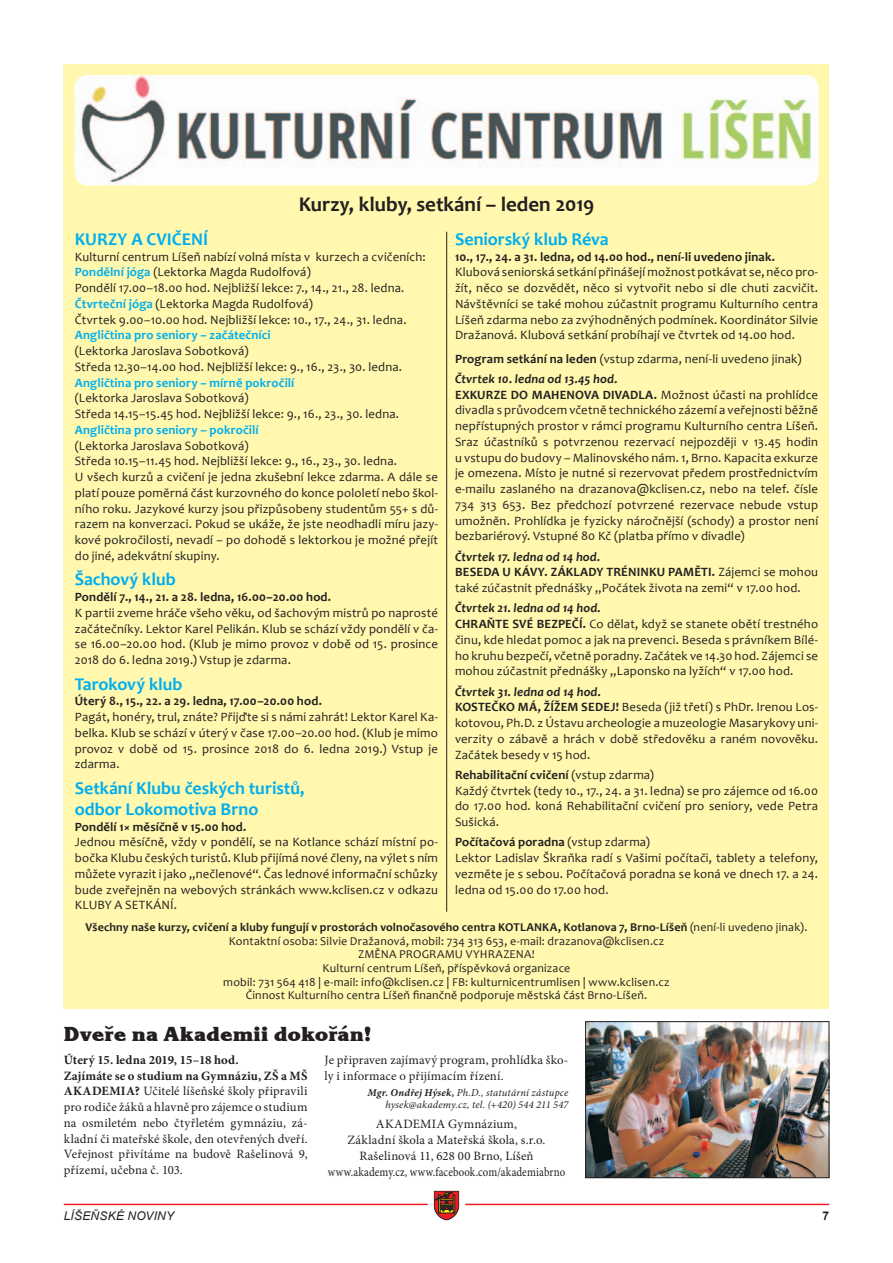
<style>
.page{position:relative;width:893px;height:1263px;background:#fff}
.page>*{position:absolute;margin:0;border:0;box-sizing:border-box;transform-origin:0 0}
.t1{font:700 21px "Candara";letter-spacing:-.005em;color:#231f20}
.t2{font:800 21px "Korinna Itc TEE";letter-spacing:-.005em;color:#231f20}
.t3{font:700 18px/21px "Candara";color:#00aeef}
.t4{font:12.75px/15.8px "Candara";letter-spacing:.015em;color:#231f20}
.t5{font:12.75px/15.8px "Minion Pro";letter-spacing:.01em;color:#231f20}
.t6{font:700 12.75px "Candara";letter-spacing:.01em;color:#231f20}
.t7{font:700 12.75px "Candara";letter-spacing:.01em;color:#00aeef}
.t8{font:12px/13.5px "Candara";letter-spacing:.015em;color:#231f20;text-align:center}
.t9{font:italic 12px "Arial";letter-spacing:.015em;color:#231f20}
.t10{font:700 12px "Arial";color:#231f20}
.t11{font:italic 10.5px/12px "Minion Pro";letter-spacing:.02em;color:#231f20;text-align:right}
.s1{font-weight:700;color:#00aeef}
.s2{font-weight:700}
.s3{font-weight:700;font-style:italic}
</style>
<div class="page">
<hr style="left:64px;top:1204px;width:765px;height:1px;background:#ee1d23">
<svg style="left:425px;top:1190px;width:43px;height:31px"></svg>
<div style="left:64px;top:64px;width:765px;height:944px;background:#fff8ae"></div>
<img style="left:75px;top:75px;width:744px;height:110px">
<img style="left:587px;top:1023px;width:240px;height:153px">
<div style="left:585px;top:1021px;width:244px;height:157px;border:1px solid #231f20"></div>
<hr style="left:446px;top:232px;width:1px;height:680px;background:#231f20">
<h1 class="t1" style="left:299px;top:191px;width:297px">Kurzy, kluby, setkání – leden 2019</h1>
<h2 class="t3" style="left:75px;top:228px;width:135px">KURZY A CVIČENÍ</h2>
<p class="t4" style="left:75px;top:248px;width:352px">Kulturní centrum Líšeň nabízí volná místa v kurzech a cvičeních:<br><span class="s1">Pondělní jóga</span> (Lektorka Magda Rudolfová)<br>Pondělí 17.00–18.00 hod. Nejbližší lekce: 7., 14., 21., 28. ledna.<br><span class="s1">Čtvrteční jóga</span> (Lektorka Magda Rudolfová)<br>Čtvrtek 9.00–10.00 hod. Nejbližší lekce: 10., 17., 24., 31. ledna.</p>
<p class="t7" style="left:75px;top:327px;width:197px">Angličtina pro seniory – začátečníci</p>
<p class="t4" style="left:75px;top:343px;width:329px">(Lektorka Jaroslava Sobotková)<br>Středa 12.30–14.00 hod. Nejbližší lekce: 9., 16., 23., 30. ledna.</p>
<p class="t7" style="left:75px;top:374px;width:221px">Angličtina pro seniory – mírně pokročilí</p>
<p class="t4" style="left:75px;top:390px;width:326px">(Lektorka Jaroslava Sobotková)<br>Středa 14.15–15.45 hod. Nejbližší lekce: 9., 16., 23., 30. ledna.</p>
<p class="t7" style="left:75px;top:422px;width:185px">Angličtina pro seniory – pokročilí</p>
<p class="t4" style="left:75px;top:437px;width:365px">(Lektorka Jaroslava Sobotková)<br>Středa 10.15–11.45 hod. Nejbližší lekce: 9., 16., 23., 30. ledna.<br>U všech kurzů a cvičení je jedna zkušební lekce zdarma. A dále se platí pouze poměrná část kurzovného do konce pololetí nebo škol&shy;ního roku. Jazykové kurzy jsou přizpůsobeny studentům 55+ s dů&shy;razem na konverzaci. Pokud se ukáže, že jste neodhadli míru jazy&shy;kové pokročilosti, nevadí – po dohodě s lektorkou je možné přejít do jiné, adekvátní skupiny.</p>
<h2 class="t3" style="left:75px;top:569px;width:102px">Šachový klub</h2>
<p class="t6" style="left:75px;top:589px;width:258px">Pondělí 7., 14., 21. a 28. ledna, 16.00–20.00 hod.</p>
<p class="t4" style="left:75px;top:605px;width:365px;text-align:justify">K partii zveme hráče všeho věku, od šachovým mistrů po naprosté začátečníky. Lektor Karel Pelikán. Klub se schází vždy pondělí v ča&shy;se 16.00–20.00 hod. (Klub je mimo provoz v době od 15. prosince 2018 do 6. ledna 2019.) Vstup je zdarma.</p>
<h2 class="t3" style="left:75px;top:673px;width:109px">Tarokový klub</h2>
<p class="t6" style="left:75px;top:693px;width:249px">Úterý 8., 15., 22. a 29. ledna, 17.00–20.00 hod.</p>
<p class="t4" style="left:75px;top:709px;width:365px;text-align:justify">Pagát, honéry, trul, znáte? Přijďte si s námi zahrát! Lektor Karel Ka&shy;belka. Klub se schází v úterý v čase 17.00–20.00 hod. (Klub je mimo provoz v době od 15. prosince 2018 do 6. ledna 2019.) Vstup je zdarma.</p>
<h2 class="t3" style="left:75px;top:777px;width:231px">Setkání Klubu českých turistů, odbor Lokomotiva Brno</h2>
<p class="t6" style="left:75px;top:818px;width:173px">Pondělí 1× měsíčně v 15.00 hod.</p>
<p class="t4" style="left:75px;top:834px;width:365px;text-align:justify">Jednou měsíčně, vždy v pondělí, se na Kotlance schází místní po&shy;bočka Klubu českých turistů. Klub přijímá nové členy, na výlet s ním můžete vyrazit i jako „nečlenové“. Čas lednové informační schůzky bude zveřejněn na webových stránkách www.kclisen.cz v odkazu KLUBY A SETKÁNÍ.</p>
<h2 class="t3" style="left:455px;top:228px;width:155px">Seniorský klub Réva</h2>
<p class="t6" style="left:455px;top:248px;width:321px">10., 17., 24. a 31. ledna, od 14.00 hod., není-li uvedeno jinak.</p>
<p class="t4" style="left:455px;top:264px;width:365px;text-align:justify">Klubová seniorská setkání přinášejí možnost potkávat se, něco pro&shy;žít, něco se dozvědět, něco si vytvořit nebo si dle chuti zacvičit.<br>Návštěvníci se také mohou zúčastnit programu Kulturního centra Líšeň zdarma nebo za zvýhodněných podmínek. Koordinátor Silvie Dražanová. Klubová setkání probíhají ve čtvrtek od 14.00 hod.</p>
<p class="t4" style="left:455px;top:348px;width:348px;line-height:20.2px"><span class="s2">Program setkání na leden</span> (vstup zdarma, není-li uvedeno jinak)<br><span class="s3">Čtvrtek 10. ledna od 13.45 hod.</span></p>
<p class="t4" style="left:455px;top:386px;width:365px;text-align:justify"><span class="s2">EXKURZE DO MAHENOVA DIVADLA.</span> Možnost účasti na prohlídce divadla s průvodcem včetně technického zázemí a veřejnosti běžně nepřístupných prostor v rámci programu Kulturního centra Líšeň.<br>Sraz účastníků s potvrzenou rezervací nejpozději v 13.45 hodin u vstupu do budovy – Malinovského nám. 1, Brno. Kapacita exkurze je omezena. Místo je nutné si rezervovat předem prostřednictvím e-mailu zaslaného na drazanova@kclisen.cz, nebo na telef. čísle 734 313 653. Bez předchozí potvrzené rezervace nebude vstup umožněn. Prohlídka je fyzicky náročnější (schody) a prostor není bezbariérový. Vstupné 80 Kč (platba přímo v divadle)</p>
<p class="t4" style="left:455px;top:548px;width:365px"><span class="s3">Čtvrtek 17. ledna od 14 hod.<br></span><span class="s2">BESEDA U KÁVY. ZÁKLADY TRÉNINKU PAMĚTI.</span> Zájemci se mohou také zúčastnit přednášky „Počátek života na zemi“ v 17.00 hod.</p>
<p class="t4" style="left:455px;top:600px;width:365px"><span class="s3">Čtvrtek 21. ledna od 14 hod.<br></span><span class="s2">CHRAŇTE SVÉ BEZPEČÍ.</span> Co dělat, když se stanete obětí trestného činu, kde hledat pomoc a jak na prevenci. Beseda s právníkem Bílé&shy;ho kruhu bezpečí, včetně poradny. Začátek ve 14.30 hod. Zájemci se mohou zúčastnit přednášky „Laponsko na lyžích“ v 17.00 hod.</p>
<p class="t4" style="left:455px;top:683px;width:365px"><span class="s3">Čtvrtek 31. ledna od 14 hod.<br></span><span class="s2">KOSTEČKO MÁ, ŽÍŽEM SEDEJ!</span> Beseda (již třetí) s PhDr. Irenou Los&shy;kotovou, Ph.D. z Ústavu archeologie a muzeologie Masarykovy uni&shy;verzity o zábavě a hrách v době středověku a raném novověku.<br>Začátek besedy v 15 hod.</p>
<p class="t4" style="left:455px;top:767px;width:365px"><span class="s2">Rehabilitační cvičení</span> (vstup zdarma)<br>Každý čtvrtek (tedy 10., 17., 24. a 31. ledna) se pro zájemce od 16.00 do 17.00 hod. koná Rehabilitační cvičení pro seniory, vede Petra Sušická.</p>
<p class="t4" style="left:455px;top:834px;width:365px"><span class="s2">Počítačová poradna</span> (vstup zdarma)<br>Lektor Ladislav Škraňka radí s Vašimi počítači, tablety a telefony, vezměte je s sebou. Počítačová poradna se koná ve dnech 17. a 24. ledna od 15.00 do 17.00 hod.</p>
<p class="t8" style="left:85px;top:921px;width:723px"><span class="s2">Všechny naše kurzy, cvičení a kluby fungují v prostorách volnočasového centra KOTLANKA, Kotlanova 7, Brno-Líšeň</span> (není-li uvedeno jinak).<br>Kontaktní osoba: Silvie Dražanová, mobil: 734 313 653, e-mail: drazanova@kclisen.cz<br>ZMĚNA PROGRAMU VYHRAZENA!<br>Kulturní centrum Líšeň, příspěvková organizace<br>mobil: 731 564 418 | e-mail: info@kclisen.cz | FB: kulturnicentrumlisen | www.kclisen.cz<br>Činnost Kulturního centra Líšeň finančně podporuje městská část Brno-Líšeň.</p>
<h1 class="t2" style="left:64px;top:1022px;width:309px">Dveře na Akademii dokořán!</h1>
<p class="t5" style="left:325px;top:1052px;width:245px">Je připraven zajímavý program, prohlídka ško&shy;ly i informace o přijímacím řízení.</p>
<p class="t11" style="left:367px;top:1087px;width:202px"><span class="s2">Mgr. Ondřej Hýsek,</span> Ph.D., statutární zástupce hysek@akademy.cz, tel. (+420) 544 211 547</p>
<p class="t5" style="left:328px;top:1116px;width:239px;text-align:center">AKADEMIA Gymnázium,<br>Základní škola a Mateřská škola, s.r.o.<br>Rašelinová 11, 628 00 Brno, Líšeň www.akademy.cz, www.facebook.com/akademiabrno</p>
<p class="t5" style="left:64px;top:1052px;width:245px"><span class="s2">Úterý 15. ledna 2019, 15–18 hod.<br>Zajímáte se o studium na Gymnáziu, ZŠ a MŠ AKADEMIA?</span> Učitelé líšeňské školy připravili pro rodiče žáků a hlavně pro zájemce o studium na osmiletém nebo čtyřletém gymnáziu, zá&shy;kladní či mateřské škole, den otevřených dveří.<br>Veřejnost přivítáme na budově Rašelinová 9, přízemí, učebna č. 103.</p>
<p class="t9" style="left:64px;top:1208px;width:112px">LÍŠEŇSKÉ NOVINY</p>
<p class="t10" style="left:822px;top:1208px;width:8px">7</p>
</div>
